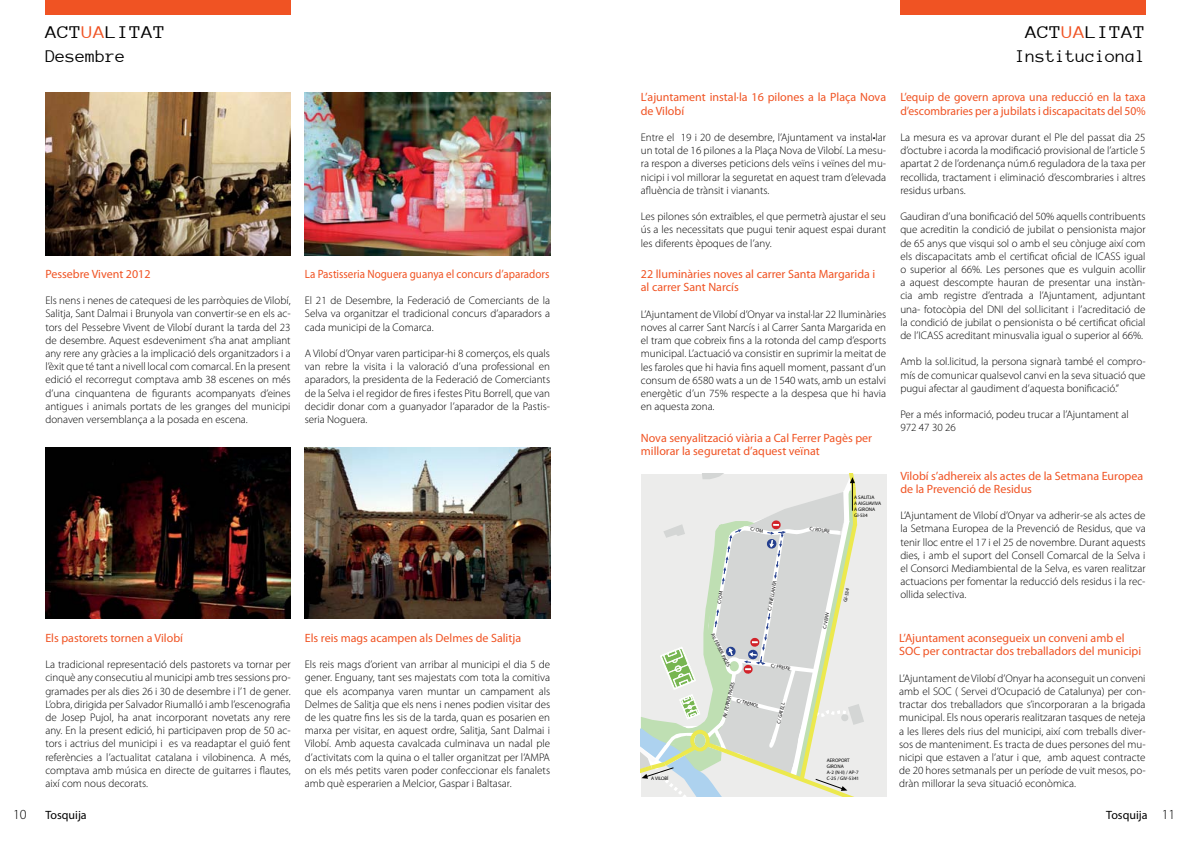
<style>
.page{position:relative;width:1191px;height:842px;background:#fff}
.page>*{position:absolute;margin:0;border:0;box-sizing:border-box;transform-origin:0 0}
.t1{font:15px/24px "Anonymous";color:#000;text-align:right;scale:1.2 1}
.t2{font:300 13.9px "Myriad Pro";color:#000}
.t3{font:12px/13.2px "Myriad Pro";color:#f05323}
.t4{font:12px "Myriad Pro";color:#f05323;scale:.92 1}
.t5{font:12px "Myriad Pro";color:#000}
.t6{font:300 11px/13.2px "Myriad Pro";color:#000;text-align:justify}
.t7{font:5px/6px "Myriad Pro";color:#000}
.s1{color:#f05323}
.s2{font-weight:300;font-size:13.9px}
</style>
<div class="page">
<img style="left:305px;top:447px;width:245px;height:171px">
<img style="left:45px;top:92px;width:246px;height:164px">
<img style="left:305px;top:92px;width:245px;height:164px">
<img style="left:45px;top:447px;width:246px;height:171px">
<div style="left:900px;top:0;width:245px;height:15px;background:#f05323"></div>
<div style="left:45px;top:0;width:246px;height:15px;background:#f05323"></div>
<svg style="left:641px;top:474px;width:245px;height:322px;background:#e0e3db"></svg>
<h1 class="t1" style="left:45px;top:21px;width:102px;text-align:left">ACT<span class="s1">UA</span>LITAT<br>Desembre</h1>
<p class="t3" style="left:45px;top:267px;width:107px">Pessebre Vivent 2012</p>
<p class="t6" style="left:45px;top:294px;width:247px">Els nens i nenes de catequesi de les parròquies de Vilobí, Salitja, Sant Dalmai i Brunyola van convertir-se en els ac&shy;tors del Pessebre Vivent de Vilobí durant la tarda del 23 de desembre. Aquest esdeveniment s’ha anat ampliant any rere any gràcies a la implicació dels organitzadors i a l’èxit que té tant a nivell local com comarcal. En la present edició el recorregut comptava amb 38 escenes on més d’una cinquantena de figurants acompanyats d’eines antigues i animals portats de les granges del municipi donaven versemblança a la posada en escena.</p>
<p class="t4" style="left:305px;top:266px;width:267px">La Pastisseria Noguera guanya el concurs d’aparadors</p>
<p class="t6" style="left:305px;top:294px;width:247px">El 21 de Desembre, la Federació de Comerciants de la Selva va organitzar el tradicional concurs d’aparadors a cada municipi de la Comarca.</p>
<p class="t6" style="left:305px;top:347px;width:247px">A Vilobí d’Onyar varen participar-hi 8 comerços, els quals van rebre la visita i la valoració d’una professional en aparadors, la presidenta de la Federació de Comerciants de la Selva i el regidor de fires i festes Pitu Borrell, que van decidir donar com a guanyador l’aparador de la Pastis&shy;seria Noguera.</p>
<p class="t3" style="left:45px;top:631px;width:139px">Els pastorets tornen a Vilobí</p>
<p class="t6" style="left:45px;top:658px;width:247px">La tradicional representació dels pastorets va tornar per cinquè any consecutiu al municipi amb tres sessions pro&shy;gramades per als dies 26 i 30 de desembre i l’1 de gener.<br>L’obra, dirigida per Salvador Riumalló i amb l’escenografia de Josep Pujol, ha anat incorporant novetats any rere any. En la present edició, hi participaven prop de 50 ac&shy;tors i actrius del municipi i es va readaptar el guió fent referències a l’actualitat catalana i vilobinenca. A més, comptava amb música en directe de guitarres i flautes, així com nous decorats.</p>
<p class="t3" style="left:305px;top:631px;width:218px">Els reis mags acampen als Delmes de Salitja</p>
<p class="t6" style="left:305px;top:658px;width:247px">Els reis mags d’orient van arribar al municipi el dia 5 de gener. Enguany, tant ses majestats com tota la comitiva que els acompanya varen muntar un campament als Delmes de Salitja que els nens i nenes podien visitar des de les quatre fins les sis de la tarda, quan es posarien en marxa per visitar, en aquest ordre, Salitja, Sant Dalmai i Vilobí. Amb aquesta cavalcada culminava un nadal ple d’activitats com la quina o el taller organitzat per l’AMPA on els més petits varen poder confeccionar els fanalets amb què esperarien a Melcior, Gaspar i Baltasar.</p>
<p class="t3" style="left:641px;top:91px;width:247px">L’ajuntament instal·la 16 pilones a la Plaça Nova de Vilobí</p>
<p class="t6" style="left:641px;top:131px;width:247px">Entre el 19 i 20 de desembre, l’Ajuntament va instal•lar un total de 16 pilones a la Plaça Nova de Vilobí. La mesu&shy;ra respon a diverses peticions dels veïns i veïnes del mu&shy;nicipi i vol millorar la seguretat en aquest tram d’elevada afluència de trànsit i vianants.</p>
<p class="t6" style="left:641px;top:210px;width:247px">Les pilones són extraïbles, el que permetrà ajustar el seu ús a les necessitats que pugui tenir aquest espai durant les diferents èpoques de l’any.</p>
<p class="t3" style="left:641px;top:267px;width:236px">22 lluminàries noves al carrer Santa Margarida i al carrer Sant Narcís</p>
<p class="t6" style="left:641px;top:307px;width:247px">L’Ajuntament de Vilobí d’Onyar va instal·lar 22 lluminàries noves al carrer Sant Narcís i al Carrer Santa Margarida en el tram que cobreix fins a la rotonda del camp d’esports municipal. L’actuació va consistir en suprimir la meitat de les faroles que hi havia fins aquell moment, passant d’un consum de 6580 wats a un de 1540 wats, amb un estalvi energètic d’un 75% respecte a la despesa que hi havia en aquesta zona.</p>
<p class="t3" style="left:641px;top:431px;width:233px">Nova senyalització viària a Cal Ferrer Pagès per millorar la seguretat d’aquest veïnat</p>
<p class="t7" style="left:751px;top:525px;width:15px;rotate:14deg">C/ OM</p>
<p class="t7" style="left:810px;top:525px;width:22px;rotate:8deg">C/ ROURE</p>
<p class="t7" style="left:854px;top:494px;width:29px">A SALITJA<br>A AIGUAVIVA<br>A GIRONA<br>GI-534</p>
<p class="t7" style="left:716px;top:603px;width:15px;rotate:-80deg">C/ OM</p>
<p class="t7" style="left:766px;top:610px;width:31px;rotate:-80deg">C/ AVELLANER</p>
<p class="t7" style="left:715px;top:632px;width:39px;rotate:64deg">AV. FERRER PAGÈS</p>
<p class="t7" style="left:721px;top:717px;width:39px;rotate:-77deg">AV. FERRER PAGÈS</p>
<p class="t7" style="left:771px;top:662px;width:21px;rotate:8deg">C/ FREIXE</p>
<p class="t7" style="left:737px;top:697px;width:24px;rotate:15deg">C/ TRÈMOL</p>
<p class="t7" style="left:775px;top:723px;width:23px;rotate:-76deg">C/ GATELL</p>
<p class="t7" style="left:821px;top:628px;width:18px;rotate:-80deg">C/ VERN</p>
<p class="t7" style="left:842px;top:601px;width:15px;rotate:-79deg">GI-534</p>
<p class="t7" style="left:826px;top:757px;width:33px">AEROPORT<br>GIRONA<br>A-2 (N-II) / AP-7</p>
<p class="t7" style="left:651px;top:775px;width:19px">A VILOBÍ</p>
<p class="t7" style="left:826px;top:775px;width:34px">C-25 / GIV-5341</p>
<h1 class="t1" style="left:1015px;top:21px;width:110px">ACT<span class="s1">UA</span>LITAT<br>Institucional</h1>
<p class="t3" style="left:900px;top:91px;width:247px">L’equip de govern aprova una reducció en la taxa d’escombraries per a jubilats i discapacitats del 50%</p>
<p class="t6" style="left:900px;top:131px;width:247px">La mesura es va aprovar durant el Ple del passat dia 25 d’octubre i acorda la modificació provisional de l’article 5 apartat 2 de l’ordenança núm.6 reguladora de la taxa per recollida, tractament i eliminació d’escombraries i altres residus urbans.</p>
<p class="t6" style="left:900px;top:210px;width:247px">Gaudiran d’una bonificació del 50% aquells contribuents que acreditin la condició de jubilat o pensionista major de 65 anys que visqui sol o amb el seu cònjuge així com els discapacitats amb el certificat oficial de ICASS igual o superior al 66%. Les persones que es vulguin acollir a aquest descompte hauran de presentar una instàn&shy;cia amb registre d’entrada a l’Ajuntament, adjuntant una- fotocòpia del DNI del sol.licitant i l’acreditació de la condició de jubilat o pensionista o bé certificat oficial de l’ICASS acreditant minusvalia igual o superior al 66%.</p>
<p class="t6" style="left:900px;top:355px;width:247px">Amb la sol.licitud, la persona signarà també el compro&shy;mís de comunicar qualsevol canvi en la seva situació que pugui afectar al gaudiment d’aquesta bonificació.”</p>
<p class="t6" style="left:900px;top:408px;width:230px">Per a més informació, podeu trucar a l’Ajuntament al<br>972 47 30 26</p>
<p class="t3" style="left:900px;top:469px;width:244px">Vilobí s’adhereix als actes de la Setmana Europea de la Prevenció de Residus</p>
<p class="t6" style="left:900px;top:509px;width:247px">L’Ajuntament de Vilobí d’Onyar va adherir-se als actes de la Setmana Europea de la Prevenció de Residus, que va tenir lloc entre el 17 i el 25 de novembre. Durant aquests dies, i amb el suport del Consell Comarcal de la Selva i el Consorci Mediambiental de la Selva, es varen realitzar actuacions per fomentar la reducció dels residus i la rec&shy;ollida selectiva.</p>
<p class="t3" style="left:899px;top:631px;width:244px">L’Ajuntament aconsegueix un conveni amb el<br>SOC per contractar dos treballadors del municipi</p>
<p class="t6" style="left:899px;top:671px;width:248px">L’Ajuntament de Vilobí d’Onyar ha aconseguit un conveni amb el SOC ( Servei d’Ocupació de Catalunya) per con&shy;tractar dos treballadors que s’incorporaran a la brigada municipal. Els nous operaris realitzaran tasques de neteja a les lleres dels rius del municipi, així com treballs diver&shy;sos de manteniment. Es tracta de dues persones del mu&shy;nicipi que estaven a l’atur i que, amb aquest contracte de 20 hores setmanals per un període de vuit mesos, po&shy;dràn millorar la seva situació econòmica.</p>
<p class="t2" style="left:13px;top:806px;width:15px">10</p>
<p class="t5" style="left:45px;top:807px;width:43px">Tosquija</p>
<p class="t5" style="left:1106px;top:807px;width:71px">Tosquija <span class="s2">11</span></p>
</div>
